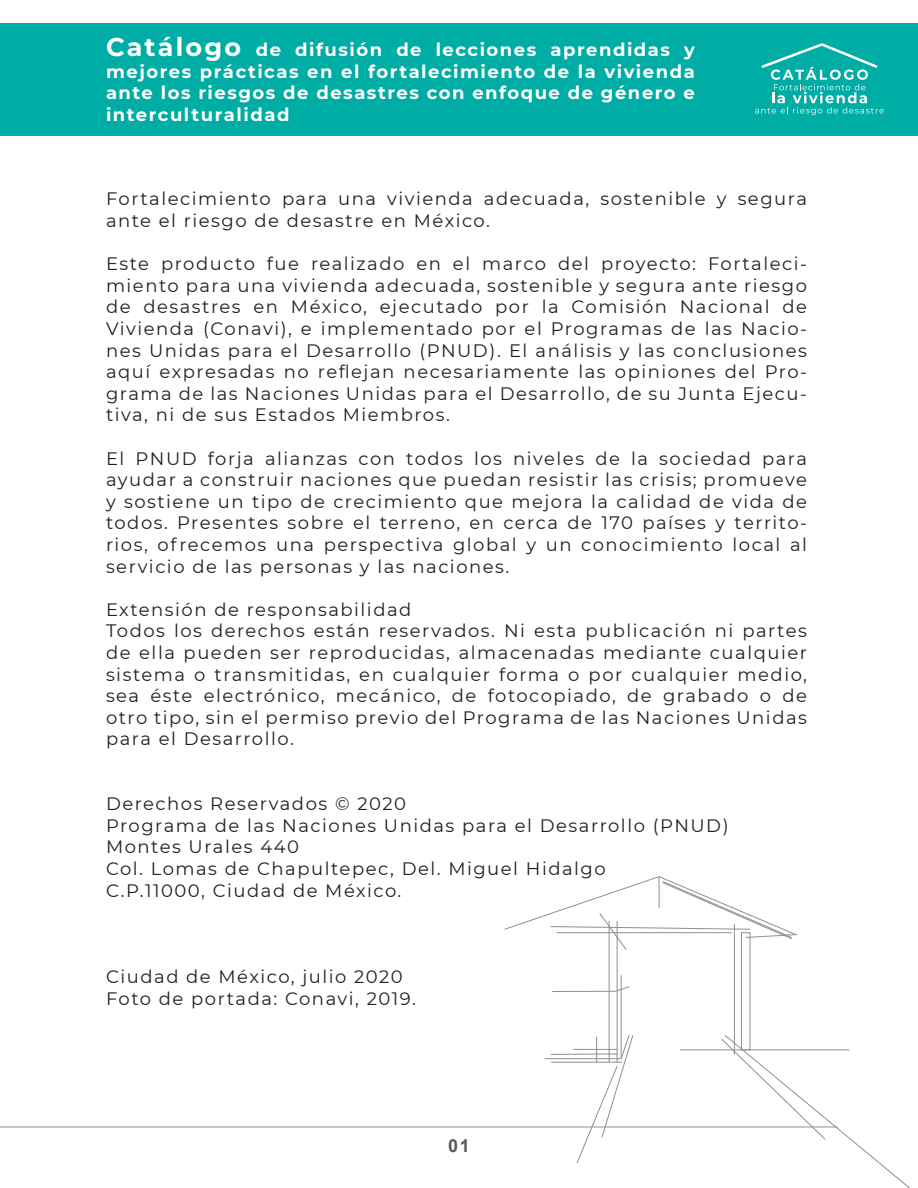
<style>
.page{position:relative;width:918px;height:1188px;background:#fff}
.page>*{position:absolute;margin:0;border:0;box-sizing:border-box;transform-origin:0 0}
.t1{font:18px/21.6px "Montserrat";letter-spacing:.085em;color:#231f20}
.t2{font:700 18px/21.6px "Montserrat";letter-spacing:.085em;color:#fff;text-align:justify}
.t3{font:700 18px "Arial";color:#5e595e}
.s1{font-size:25.5px}
</style>
<div class="page">
<div style="left:0;top:23px;width:918px;height:112px;background:#00ada5"></div>
<svg style="left:755px;top:43px;width:129px;height:72px"></svg>
<div style="left:741px;top:932px;width:9px;height:118px;border:1px solid #8b9092"></div>
<hr style="left:617px;top:921px;width:1px;height:141px;background:#8b9092">
<svg style="left:552px;top:986px;width:77px;height:6px"></svg>
<hr style="left:609px;top:921px;width:1px;height:141px;background:#8b9092">
<hr style="left:0;top:1127px;width:838px;height:1px;background:#8b9092">
<hr style="left:680px;top:1050px;width:169px;height:1px;background:#8b9092">
<hr style="left:621px;top:975px;width:1px;height:84px;background:#8b9092">
<svg style="left:721px;top:1034px;width:189px;height:154px"></svg>
<hr style="left:734px;top:924px;width:1px;height:130px;background:#8b9092">
<svg style="left:544px;top:1034px;width:90px;height:130px"></svg>
<svg style="left:504px;top:876px;width:294px;height:75px"></svg>
<p class="t2" style="left:106px;top:38px;width:590px"><span class="s1">Catálogo</span> de difusión de lecciones aprendidas y mejores prácticas en el fortalecimiento de la vivienda ante los riesgos de desastres con enfoque de género e interculturalidad</p>
<p class="t1" style="left:106px;top:188px;width:703px">Fortalecimiento para una vivienda adecuada, sostenible y segura ante el riesgo de desastre en México.</p>
<p class="t1" style="left:106px;top:252px;width:703px;text-align:justify">Este producto fue realizado en el marco del proyecto: Fortaleci&shy;miento para una vivienda adecuada, sostenible y segura ante riesgo de desastres en México, ejecutado por la Comisión Nacional de Vivienda (Conavi), e implementado por el Programas de las Nacio&shy;nes Unidas para el Desarrollo (PNUD). El análisis y las conclusiones aquí expresadas no reflejan necesariamente las opiniones del Pro&shy;grama de las Naciones Unidas para el Desarrollo, de su Junta Ejecu&shy;tiva, ni de sus Estados Miembros.</p>
<p class="t1" style="left:106px;top:447px;width:703px;text-align:justify">El PNUD forja alianzas con todos los niveles de la sociedad para ayudar a construir naciones que puedan resistir las crisis; promueve y sostiene un tipo de crecimiento que mejora la calidad de vida de todos. Presentes sobre el terreno, en cerca de 170 países y territo&shy;rios, ofrecemos una perspectiva global y un conocimiento local al servicio de las personas y las naciones.</p>
<p class="t1" style="left:106px;top:598px;width:703px">Extensión de responsabilidad<br>Todos los derechos están reservados. Ni esta publicación ni partes de ella pueden ser reproducidas, almacenadas mediante cualquier sistema o transmitidas, en cualquier forma o por cualquier medio, sea éste electrónico, mecánico, de fotocopiado, de grabado o de otro tipo, sin el permiso previo del Programa de las Naciones Unidas para el Desarrollo.</p>
<p class="t1" style="left:106px;top:792px;width:624px">Derechos Reservados © 2020<br>Programa de las Naciones Unidas para el Desarrollo (PNUD)<br>Montes Urales 440<br>Col. Lomas de Chapultepec, Del. Miguel Hidalgo<br>C.P.11000, Ciudad de México.</p>
<p class="t1" style="left:106px;top:965px;width:311px">Ciudad de México, julio 2020<br>Foto de portada: Conavi, 2019.</p>
<p class="t3" style="left:448px;top:1133px;width:23px">01</p>
</div>
